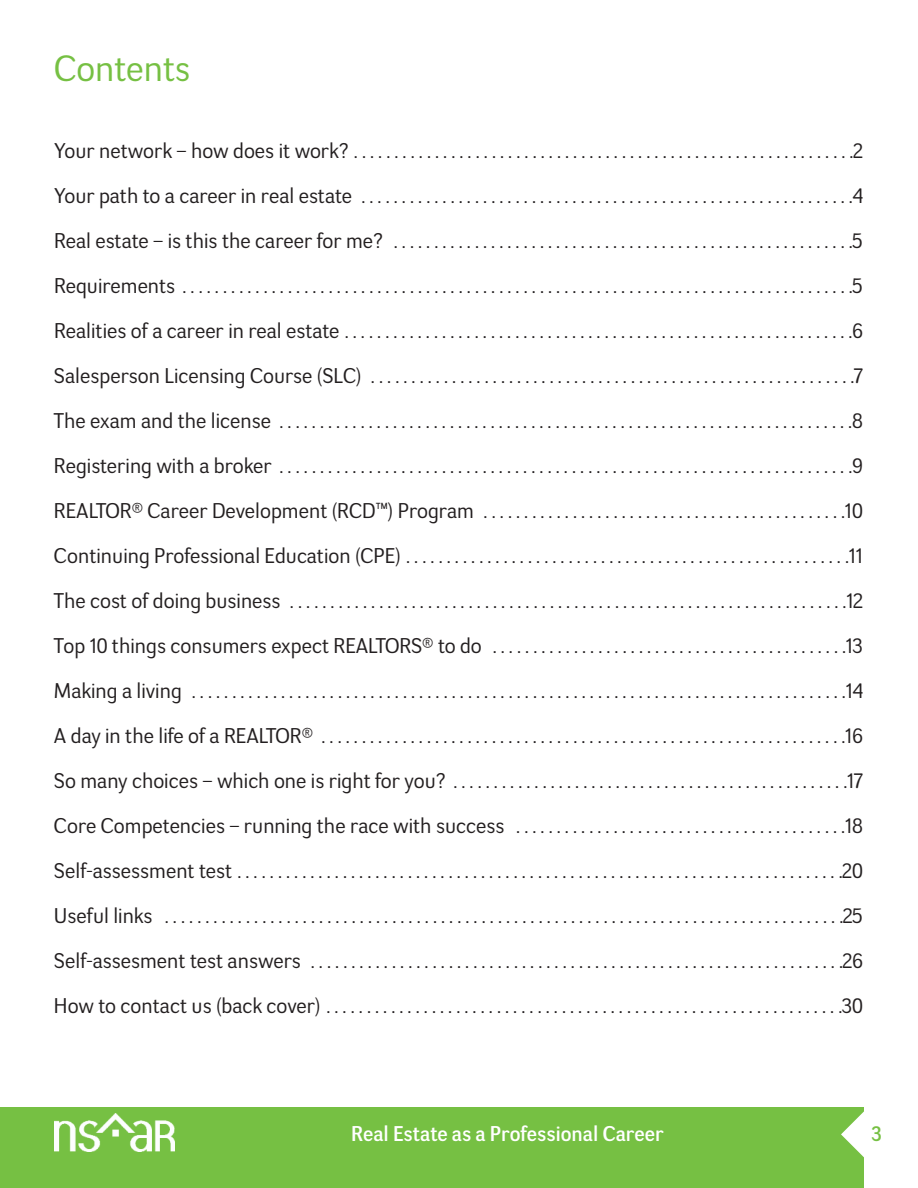
<style>
.page{position:relative;width:918px;height:1188px;background:#fff}
.page>*{position:absolute;margin:0;border:0;box-sizing:border-box;transform-origin:0 0}
.t1{font:36px "Negotiate Bk";color:#76c043}
.t2{font:21px/45px "Negotiate Bk";color:#231f20;text-align:justify}
.t3{font:21px "Negotiate Rg";color:#fff}
.t4{font:21px "Negotiate Rg";color:#76c043}
</style>
<div class="page">
<div style="left:0;top:1107px;width:864px;height:81px;background:#76c043"></div>
<svg style="left:841px;top:1111px;width:23px;height:46px"></svg>
<img style="left:54px;top:1113px;width:120px;height:39px">
<h1 class="t1" style="left:54px;top:55px;width:138px">Contents</h1>
<p class="t2" style="left:54px;top:131px;width:810px">Your network – how does it work? . . . . . . . . . . . . . . . . . . . . . . . . . . . . . . . . . . . . . . . . . . . . . . . . . . . . . . . . . . . . . .2<br>Your path to a career in real estate . . . . . . . . . . . . . . . . . . . . . . . . . . . . . . . . . . . . . . . . . . . . . . . . . . . . . . . . . . . . .4<br>Real estate – is this the career for me? . . . . . . . . . . . . . . . . . . . . . . . . . . . . . . . . . . . . . . . . . . . . . . . . . . . . . . . . .5<br>Requirements . . . . . . . . . . . . . . . . . . . . . . . . . . . . . . . . . . . . . . . . . . . . . . . . . . . . . . . . . . . . . . . . . . . . . . . . . . . . . . . . . . .5<br>Realities of a career in real estate . . . . . . . . . . . . . . . . . . . . . . . . . . . . . . . . . . . . . . . . . . . . . . . . . . . . . . . . . . . . . . .6<br>Salesperson Licensing Course (SLC) . . . . . . . . . . . . . . . . . . . . . . . . . . . . . . . . . . . . . . . . . . . . . . . . . . . . . . . . . . . .7<br>The exam and the license . . . . . . . . . . . . . . . . . . . . . . . . . . . . . . . . . . . . . . . . . . . . . . . . . . . . . . . . . . . . . . . . . . . . . . .8<br>Registering with a broker . . . . . . . . . . . . . . . . . . . . . . . . . . . . . . . . . . . . . . . . . . . . . . . . . . . . . . . . . . . . . . . . . . . . . . .9<br>REALTOR® Career Development (RCD™) Program . . . . . . . . . . . . . . . . . . . . . . . . . . . . . . . . . . . . . . . . . . . . .10<br>Continuing Professional Education (CPE) . . . . . . . . . . . . . . . . . . . . . . . . . . . . . . . . . . . . . . . . . . . . . . . . . . . . . . .11<br>The cost of doing business . . . . . . . . . . . . . . . . . . . . . . . . . . . . . . . . . . . . . . . . . . . . . . . . . . . . . . . . . . . . . . . . . . . . .12<br>Top 10 things consumers expect REALTORS® to do . . . . . . . . . . . . . . . . . . . . . . . . . . . . . . . . . . . . . . . . . . . .13<br>Making a living . . . . . . . . . . . . . . . . . . . . . . . . . . . . . . . . . . . . . . . . . . . . . . . . . . . . . . . . . . . . . . . . . . . . . . . . . . . . . . . . .14<br>A day in the life of a REALTOR® . . . . . . . . . . . . . . . . . . . . . . . . . . . . . . . . . . . . . . . . . . . . . . . . . . . . . . . . . . . . . . . . .16<br>So many choices – which one is right for you? . . . . . . . . . . . . . . . . . . . . . . . . . . . . . . . . . . . . . . . . . . . . . . . . .17<br>Core Competencies – running the race with success . . . . . . . . . . . . . . . . . . . . . . . . . . . . . . . . . . . . . . . . .18<br>Self-assessment test . . . . . . . . . . . . . . . . . . . . . . . . . . . . . . . . . . . . . . . . . . . . . . . . . . . . . . . . . . . . . . . . . . . . . . . . . . .20<br>Useful links . . . . . . . . . . . . . . . . . . . . . . . . . . . . . . . . . . . . . . . . . . . . . . . . . . . . . . . . . . . . . . . . . . . . . . . . . . . . . . . . . . . .25<br>Self-assesment test answers . . . . . . . . . . . . . . . . . . . . . . . . . . . . . . . . . . . . . . . . . . . . . . . . . . . . . . . . . . . . . . . . . .26<br>How to contact us (back cover) . . . . . . . . . . . . . . . . . . . . . . . . . . . . . . . . . . . . . . . . . . . . . . . . . . . . . . . . . . . . . . . .30</p>
<p class="t3" style="left:351px;top:1126px;width:314px">Real Estate as a Professional Career</p>
<p class="t4" style="left:872px;top:1126px;width:11px">3</p>
</div>
